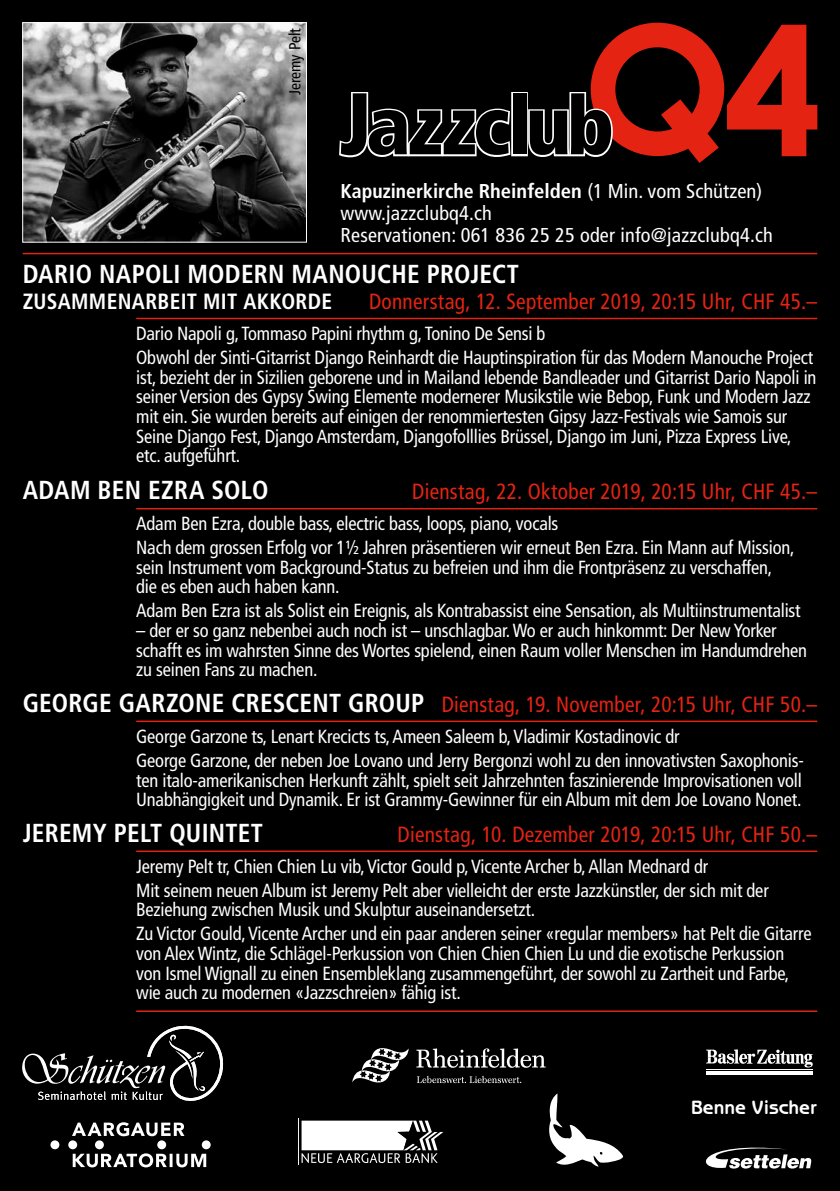
<style>
.page{position:relative;width:840px;height:1191px;background:#fff}
.page>*{position:absolute;margin:0;border:0;box-sizing:border-box;transform-origin:0 0}
.t1{font:700 condensed 26px "Frutiger LT Com";letter-spacing:.01em;color:#fff}
.t2{font:condensed 22px "Frutiger LT Com";letter-spacing:.01em;color:#e42313}
.t3{font:700 condensed 22px "Frutiger LT Com";letter-spacing:.015em;color:#fff}
.t4{font:condensed 20px/22px "Frutiger LT Com";letter-spacing:.01em;color:#fff}
.t5{font:700 19.4px "Benguiat Gothic Std";color:#fff}
.t6{font:condensed 19px/19.6px "Frutiger LT Com";letter-spacing:-.01em;color:#fff}
.t7{font:condensed 16px "Frutiger LT Com";color:#000}
.s1{font-weight:700}
.s2{font-weight:700;font-size:26px;color:#fff}
</style>
<div class="page">
<div style="left:0;top:0;width:839px;height:1191px;background:#000"></div>
<hr style="left:23px;top:253px;width:793px;height:1px;background:#e42313">
<hr style="left:136px;top:318px;width:680px;height:1px;background:#e42313">
<hr style="left:136px;top:508px;width:680px;height:1px;background:#e42313">
<hr style="left:136px;top:720px;width:680px;height:2px;background:#e42313">
<hr style="left:136px;top:850px;width:680px;height:2px;background:#e42313">
<hr style="left:136px;top:1010px;width:680px;height:2px;background:#e42313">
<svg style="left:416px;top:1048px;width:129px;height:19px"></svg>
<svg style="left:416px;top:1076px;width:105px;height:7px"></svg>
<svg style="left:352px;top:1048px;width:56px;height:35px"></svg>
<svg style="left:298px;top:1118px;width:146px;height:46px"></svg>
<img style="left:24px;top:24px;width:281px;height:217px">
<div style="left:22px;top:22px;width:285px;height:221px;border:1px solid #fff"></div>
<div style="left:511px;top:92px;width:16px;height:64px;border:3px solid #fff"></div>
<svg style="left:339px;top:92px;width:173px;height:66px"></svg>
<div style="left:512px;top:93px;width:14px;height:61px;background:#000"></div>
<svg style="left:525px;top:23px;width:291px;height:140px"></svg>
<svg style="left:22px;top:1025px;width:201px;height:75px"></svg>
<hr style="left:705px;top:1069px;width:106px;height:1px;background:#fff">
<hr style="left:705px;top:1071px;width:106px;height:4px;background:#fff">
<svg style="left:706px;top:1049px;width:106px;height:18px"></svg>
<svg style="left:50px;top:1122px;width:160px;height:45px"></svg>
<svg style="left:549px;top:1093px;width:74px;height:74px"></svg>
<svg style="left:705px;top:1147px;width:106px;height:22px"></svg>
<p class="t7" style="left:285px;top:95px;width:69px;rotate:-90deg">Jeremy Pelt</p>
<p class="t4" style="left:340px;top:180px;width:433px"><span class="s1">Kapuzinerkirche Rheinfelden</span> (1 Min. vom Schützen) www.jazzclubq4.ch<br>Reservationen: 061 836 25 25 oder info@jazzclubq4.ch</p>
<h1 class="t1" style="left:23px;top:259px;width:497px">DARIO NAPOLI MODERN MANOUCHE PROJECT</h1>
<p class="t3" style="left:23px;top:288px;width:311px">ZUSAMMENARBEIT MIT AKKORDE</p>
<p class="t2" style="left:369px;top:289px;width:449px">Donnerstag, 12. September 2019, 20:15 Uhr, CHF 45.–</p>
<p class="t6" style="left:136px;top:322px;width:678px;line-height:23.8px">Dario Napoli g, Tommaso Papini rhythm g, Tonino De Sensi b<br>Obwohl der Sinti-Gitarrist Django Reinhardt die Hauptinspiration für das Modern Manouche Project</p>
<p class="t6" style="left:136px;top:367px;width:681px">ist, bezieht der in Sizilien geborene und in Mailand lebende Bandleader und Gitarrist Dario Napoli in seiner Version des Gypsy Swing Elemente modernerer Musikstile wie Bebop, Funk und Modern Jazz mit ein. Sie wurden bereits auf einigen der renommiertesten Gipsy Jazz-Festivals wie Samois sur Seine Django Fest, Django Amsterdam, Djangofolllies Brüssel, Django im Juni, Pizza Express Live, etc. aufgeführt.</p>
<h1 class="t1" style="left:23px;top:475px;width:247px">ADAM BEN EZRA SOLO</h1>
<p class="t2" style="left:412px;top:479px;width:406px">Dienstag, 22. Oktober 2019, 20:15 Uhr, CHF 45.–</p>
<p class="t6" style="left:136px;top:512px;width:659px;line-height:23.8px">Adam Ben Ezra, double bass, electric bass, loops, piano, vocals<br>Nach dem grossen Erfolg vor 1½ Jahren präsentieren wir erneut Ben Ezra. Ein Mann auf Mission,</p>
<p class="t6" style="left:136px;top:557px;width:637px">sein Instrument vom Background-Status zu befreien und ihm die Frontpräsenz zu verschaffen, die es eben auch haben kann.</p>
<p class="t6" style="left:136px;top:601px;width:665px">Adam Ben Ezra ist als Solist ein Ereignis, als Kontrabassist eine Sensation, als Multiinstrumentalist</p>
<p class="t6" style="left:136px;top:620px;width:671px">– der er so ganz nebenbei auch noch ist – unschlagbar. Wo er auch hinkommt: Der New Yorker schafft es im wahrsten Sinne des Wortes spielend, einen Raum voller Menschen im Handumdrehen zu seinen Fans zu machen.</p>
<p class="t2" style="left:23px;top:691px;width:795px"><span class="s2">GEORGE GARZONE CRESCENT GROUP</span> Dienstag, 19. November, 20:15 Uhr, CHF 50.–</p>
<p class="t6" style="left:136px;top:724px;width:668px;line-height:23.8px">George Garzone ts, Lenart Krecicts ts, Ameen Saleem b, Vladimir Kostadinovic dr<br>George Garzone, der neben Joe Lovano und Jerry Bergonzi wohl zu den innovativsten Saxophonis-</p>
<p class="t6" style="left:136px;top:770px;width:666px">ten italo-amerikanischen Herkunft zählt, spielt seit Jahrzehnten faszinierende Improvisationen voll<br>Unabhängigkeit und Dynamik. Er ist Grammy-Gewinner für ein Album mit dem Joe Lovano Nonet.</p>
<h1 class="t1" style="left:23px;top:817px;width:242px">JEREMY PELT QUINTET</h1>
<p class="t2" style="left:397px;top:821px;width:421px">Dienstag, 10. Dezember 2019, 20:15 Uhr, CHF 50.–</p>
<p class="t6" style="left:136px;top:854px;width:633px;line-height:23.8px">Jeremy Pelt tr, Chien Chien Lu vib, Victor Gould p, Vicente Archer b, Allan Mednard dr<br>Mit seinem neuen Album ist Jeremy Pelt aber vielleicht der erste Jazzkünstler, der sich mit der</p>
<p class="t6" style="left:136px;top:898px;width:676px;line-height:23.8px">Beziehung zwischen Musik und Skulptur auseinandersetzt.<br>Zu Victor Gould, Vicente Archer und ein paar anderen seiner «regular members» hat Pelt die Gitarre</p>
<p class="t6" style="left:136px;top:943px;width:654px">von Alex Wintz, die Schlägel-Perkussion von Chien Chien Chien Lu und die exotische Perkussion von Ismel Wignall zu einen Ensembleklang zusammengeführt, der sowohl zu Zartheit und Farbe, wie auch zu modernen «Jazzschreien» fähig ist.</p>
<p class="t5" style="left:690px;top:1096px;width:127px">Benne Vischer</p>
</div>
